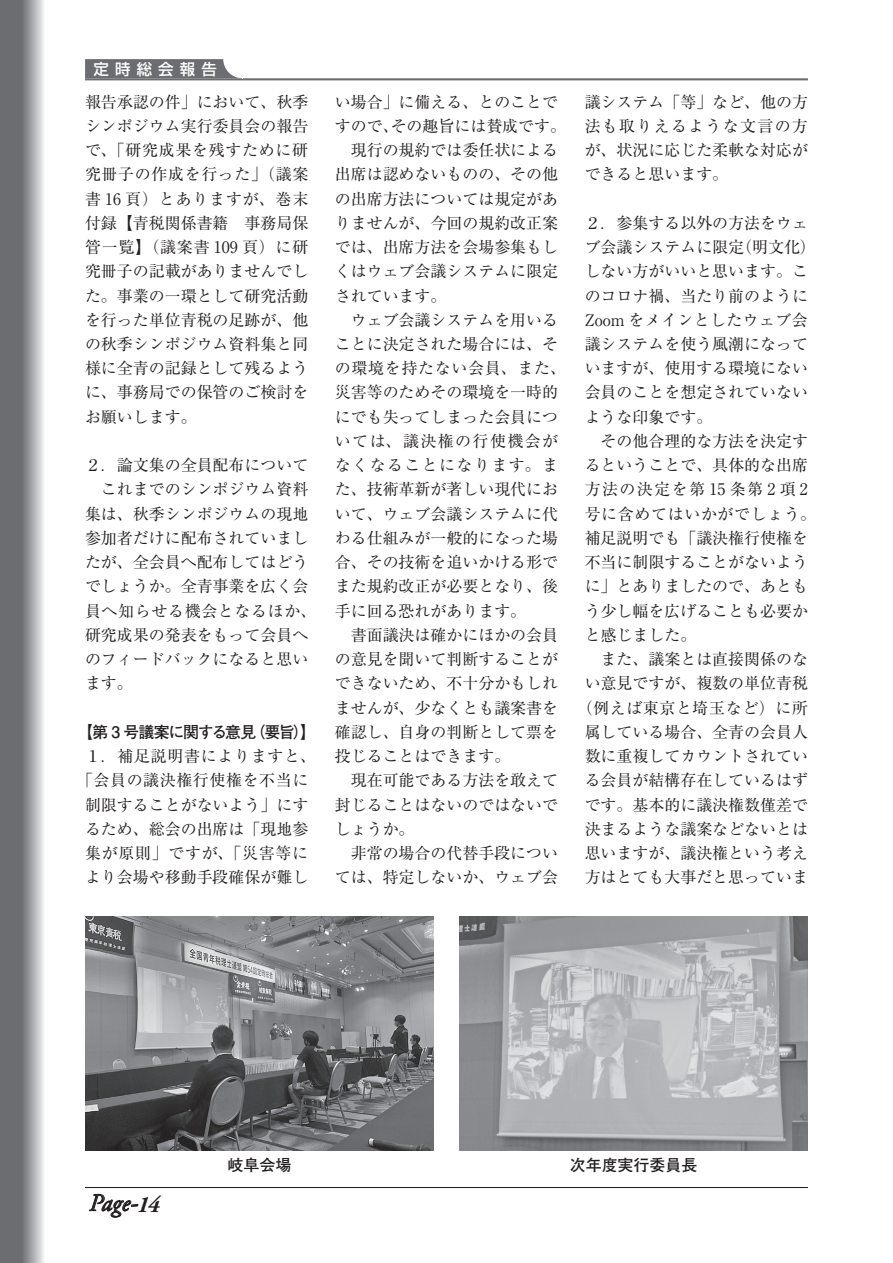
<style>
.page{position:relative;width:893px;height:1263px;background:#fff}
.page>*{position:absolute;margin:0;border:0;box-sizing:border-box;transform-origin:0 0}
.t1{font:italic 24.45px "Adobe Garamond Pro";color:#231f20}
.t2{font:15.9px/24.3px "Ryumin Pr 6 N";color:#231f20;text-align:justify}
.t3{font:15.9px "Ryumin Pr 6 N";letter-spacing:.04em;color:#231f20}
.t4{font:700 15.9px "Futo Go B101 Pr 6";letter-spacing:-.08em;color:#231f20}
.t5{font:15.9px "Ryumin Pr 6 N";letter-spacing:.025em;color:#231f20}
.t6{font:15.9px "Ryumin Pr 6 N";letter-spacing:.09em;color:#231f20}
.t7{font:700 15.9px "Futo Go B101 Pr 6 N";color:#231f20}
.t8{font:500 15.45px "Shin Go Pr 6 N";letter-spacing:.4em;color:#fff}
.s1{font-weight:700;font-size:23.4px}
</style>
<div class="page">
<svg style="left:0;top:0;width:44px;height:1263px;background:#8c8d90"></svg>
<hr style="left:85px;top:78px;width:723px;height:2px;background:#6c6d70">
<svg style="left:85px;top:59px;width:158px;height:20px;background:#7c7d7f"></svg>
<img style="left:85px;top:916px;width:349px;height:234px">
<img style="left:459px;top:916px;width:349px;height:234px">
<svg style="left:89px;top:1194px;width:49px;height:23px"></svg>
<hr style="left:85px;top:1187px;width:723px;height:1px;background:#231f20">
<p class="t8" style="left:94px;top:57px;width:125px">定時総会報告</p>
<p class="t2" style="left:85px;top:89px;width:225px">報告承認の件」において、秋季シンポジウム実行委員会の報告で、「研究成果を残すために研究冊子の作成を行った」（議案書 16 頁）とありますが、巻末付録【青税関係書籍　事務局保管一覧】（議案書 109 頁）に研究冊子の記載がありませんでした。事業の一環として研究活動を行った単位青税の足跡が、他の秋季シンポジウム資料集と同様に全青の記録として残るように、事務局での保管のご検討をお願いします。</p>
<p class="t2" style="left:85px;top:452px;width:233px;text-align:left">２．論文集の全員配布について　これまでのシンポジウム資料集は、秋季シンポジウムの現地参加者だけに配布されていましたが、全会員へ配布してはどうでしょうか。全青事業を広く会員へ知らせる機会となるほか、研究成果の発表をもって会員へのフィードバックになると思います。</p>
<p class="t4" style="left:77px;top:719px;width:241px">【第 3 号議案に関する意見（要旨）】</p>
<p class="t2" style="left:77px;top:743px;width:241px;text-align:center">１．補足説明書によりますと、「会員の議決権行使権を不当に制限することがないよう」にするため、総会の出席は「現地参集が原則」ですが、「災害等により会場や移動手段確保が難し</p>
<p class="t2" style="left:335px;top:89px;width:233px;text-align:left">い場合」に備える、とのことですので、その趣旨には賛成です。　現行の規約では委任状による出席は認めないものの、その他の出席方法については規定がありませんが、今回の規約改正案では、出席方法を会場参集もしくはウェブ会議システムに限定されています。<br>　ウェブ会議システムを用いることに決定された場合には、その環境を持たない会員、また、災害等のためその環境を一時的にでも失ってしまった会員については、議決権の行使機会がなくなることになります。また、技術革新が著しい現代において、ウェブ会議システムに代わる仕組みが一般的になった場合、その技術を追いかける形でまた規約改正が必要となり、後手に回る恐れがあります。<br>　書面議決は確かにほかの会員の意見を聞いて判断することができないため、不十分かもしれませんが、少なくとも議案書を確認し、自身の判断として票を投じることはできます。<br>　現在可能である方法を敢えて封じることはないのではないでしょうか。<br>　非常の場合の代替手段については、特定しないか、ウェブ会</p>
<p class="t2" style="left:585px;top:89px;width:225px">議システム「等」など、他の方法も取りえるような文言の方が、状況に応じた柔軟な対応ができると思います。</p>
<p class="t2" style="left:585px;top:210px;width:225px">２．参集する以外の方法をウェ</p>
<p class="t2" style="left:585px;top:234px;width:233px">ブ会議システムに限定（明文化）</p>
<p class="t2" style="left:585px;top:258px;width:225px">しない方がいいと思います。こ</p>
<p class="t2" style="left:585px;top:283px;width:225px">のコロナ禍、当たり前のように</p>
<p class="t5" style="left:585px;top:307px;width:225px">Zoom をメインとしたウェブ会</p>
<p class="t2" style="left:585px;top:331px;width:225px">議システムを使う風潮になって</p>
<p class="t2" style="left:585px;top:355px;width:225px">いますが、使用する環境にない</p>
<p class="t2" style="left:585px;top:379px;width:225px">会員のことを想定されていない</p>
<p class="t2" style="left:585px;top:404px;width:129px">ような印象です。</p>
<p class="t2" style="left:585px;top:428px;width:225px">　その他合理的な方法を決定す</p>
<p class="t2" style="left:585px;top:452px;width:225px">るということで、具体的な出席</p>
<p class="t6" style="left:585px;top:477px;width:225px">方法の決定を第 15 条第 2 項 2</p>
<p class="t3" style="left:585px;top:501px;width:233px">号に含めてはいかがでしょう。</p>
<p class="t2" style="left:585px;top:525px;width:225px">補足説明でも「議決権行使権を</p>
<p class="t2" style="left:585px;top:549px;width:225px">不当に制限することがないよう</p>
<p class="t2" style="left:585px;top:573px;width:225px">に」とありましたので、あとも</p>
<p class="t2" style="left:585px;top:598px;width:225px">う少し幅を広げることも必要か</p>
<p class="t2" style="left:585px;top:622px;width:113px">と感じました。</p>
<p class="t2" style="left:585px;top:646px;width:225px">　また、議案とは直接関係のな</p>
<p class="t2" style="left:585px;top:670px;width:225px">い意見ですが、複数の単位青税</p>
<p class="t3" style="left:577px;top:695px;width:233px">（例えば東京と埼玉など）に所</p>
<p class="t2" style="left:585px;top:719px;width:225px">属している場合、全青の会員人</p>
<p class="t2" style="left:585px;top:743px;width:225px">数に重複してカウントされてい</p>
<p class="t2" style="left:585px;top:767px;width:225px">る会員が結構存在しているはず</p>
<p class="t2" style="left:585px;top:791px;width:225px">です。基本的に議決権数僅差で</p>
<p class="t2" style="left:585px;top:816px;width:225px">決まるような議案などないとは</p>
<p class="t2" style="left:585px;top:840px;width:225px">思いますが、議決権という考え</p>
<p class="t2" style="left:585px;top:864px;width:225px">方はとても大事だと思っていま</p>
<h1 class="t1" style="left:89px;top:1188px;width:72px">Page-<span class="s1">14</span></h1>
<p class="t7" style="left:227px;top:1152px;width:65px">岐阜会場</p>
<p class="t7" style="left:570px;top:1152px;width:129px">次年度実行委員長</p>
</div>
